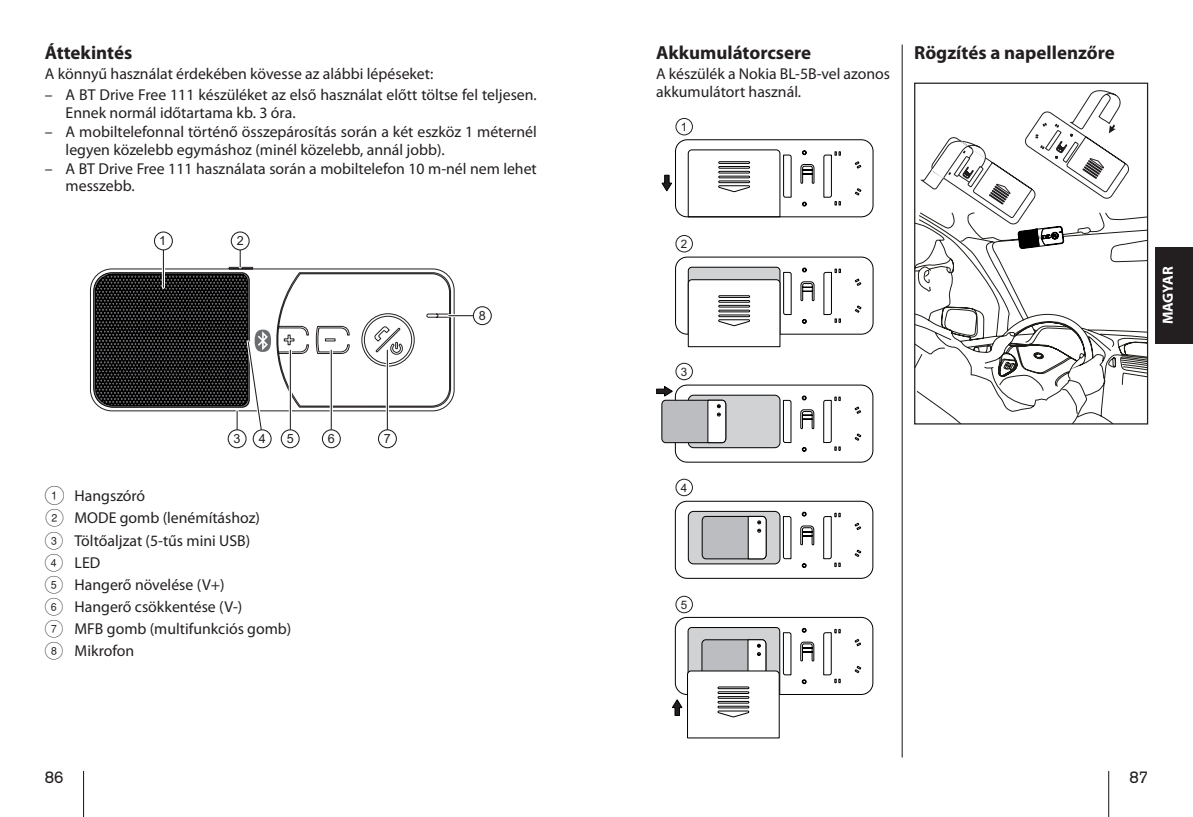
<style>
.page{position:relative;width:1193px;height:817px;background:#fff}
.page>*{position:absolute;margin:0;border:0;box-sizing:border-box;transform-origin:0 0}
.t1{font:700 18.9px "Myriad Pro";color:#231f20}
.t2{font:16.88px "Akzidenz Grotesk";color:#231f20}
.t3{font:15.75px/22.1px "Myriad Pro";color:#231f20}
.t4{font:700 14.62px "Myriad Pro";color:#fff}
.t5{font:12.6px "Arial";color:#231f20}
.t6{font:11.7px "Arial";color:#231f20}
.s1{font-family:"Pos Blau Ziffern"}
.s2{font-family:"Pos Blau Ziffern";font-size:14.62px}
</style>
<div class="page">
<hr style="left:83px;top:771px;width:1px;height:46px;background:#231f20">
<hr style="left:1108px;top:771px;width:1px;height:46px;background:#231f20">
<div style="left:1155px;top:247px;width:38px;height:96px;background:#231f20"></div>
<svg style="left:90px;top:268px;width:365px;height:143px"></svg>
<svg style="left:284px;top:334px;width:11px;height:11px"></svg>
<hr style="left:289px;top:350px;width:3px;height:85px;background:#fff">
<hr style="left:290px;top:350px;width:1px;height:85px;background:#231f20">
<hr style="left:330px;top:350px;width:3px;height:85px;background:#fff">
<hr style="left:331px;top:350px;width:1px;height:85px;background:#231f20">
<hr style="left:386px;top:350px;width:3px;height:85px;background:#fff">
<hr style="left:387px;top:350px;width:1px;height:85px;background:#231f20">
<hr style="left:449px;top:314px;width:29px;height:3px;background:#fff">
<svg style="left:449px;top:315px;width:24px;height:1px"></svg>
<div style="left:154px;top:231px;width:19px;height:19px;border:1px solid #231f20;border-radius:50%"></div>
<svg style="left:93px;top:247px;width:178px;height:197px"></svg>
<div style="left:231px;top:232px;width:18px;height:18px;background:#fff;border-radius:50%"></div>
<div style="left:231px;top:231px;width:19px;height:19px;border:1px solid #231f20;border-radius:50%"></div>
<div style="left:228px;top:430px;width:18px;height:18px;background:#fff;border-radius:50%"></div>
<div style="left:228px;top:429px;width:19px;height:19px;border:1px solid #231f20;border-radius:50%"></div>
<div style="left:253px;top:430px;width:18px;height:18px;background:#fff;border-radius:50%"></div>
<div style="left:253px;top:429px;width:19px;height:19px;border:1px solid #231f20;border-radius:50%"></div>
<div style="left:281px;top:430px;width:18px;height:18px;background:#fff;border-radius:50%"></div>
<div style="left:281px;top:429px;width:19px;height:19px;border:1px solid #231f20;border-radius:50%"></div>
<div style="left:322px;top:430px;width:18px;height:18px;background:#fff;border-radius:50%"></div>
<div style="left:322px;top:429px;width:19px;height:19px;border:1px solid #231f20;border-radius:50%"></div>
<div style="left:378px;top:430px;width:18px;height:18px;background:#fff;border-radius:50%"></div>
<div style="left:378px;top:429px;width:19px;height:19px;border:1px solid #231f20;border-radius:50%"></div>
<div style="left:473px;top:306px;width:18px;height:19px;border:1px solid #231f20;border-radius:50%"></div>
<svg style="left:675px;top:139px;width:198px;height:10px"></svg>
<svg style="left:675px;top:149px;width:199px;height:314px"></svg>
<svg style="left:656px;top:388px;width:4px;height:7px"></svg>
<svg style="left:660px;top:174px;width:90px;height:323px"></svg>
<svg style="left:672px;top:500px;width:202px;height:239px"></svg>
<div style="left:675px;top:118px;width:18px;height:17px;border:1px solid #231f20;border-radius:50%"></div>
<div style="left:676px;top:235px;width:16px;height:17px;background:#fff;border-radius:50%"></div>
<div style="left:675px;top:235px;width:18px;height:17px;border:1px solid #231f20;border-radius:50%"></div>
<div style="left:676px;top:363px;width:16px;height:17px;background:#fff;border-radius:50%"></div>
<div style="left:675px;top:363px;width:18px;height:17px;border:1px solid #231f20;border-radius:50%"></div>
<div style="left:676px;top:479px;width:16px;height:16px;background:#fff;border-radius:50%"></div>
<div style="left:675px;top:479px;width:18px;height:17px;border:1px solid #231f20;border-radius:50%"></div>
<div style="left:676px;top:596px;width:16px;height:16px;background:#fff;border-radius:50%"></div>
<div style="left:675px;top:596px;width:18px;height:17px;border:1px solid #231f20;border-radius:50%"></div>
<svg style="left:914px;top:212px;width:234px;height:213px"></svg>
<svg style="left:919px;top:90px;width:211px;height:159px"></svg>
<hr style="left:901px;top:45px;width:2px;height:712px;background:#231f20">
<p class="t1" style="left:45px;top:45px;width:89px">Áttekintés</p>
<p class="t3" style="left:66px;top:65px;width:473px;line-height:20.7px;text-indent:-21px">A könnyű használat érdekében kövesse az alábbi lépéseket:<br>A BT Drive Free 111 készüléket az első használat előtt töltse fel teljesen.</p>
<p class="t3" style="left:66px;top:104px;width:473px;line-height:19.1px">Ennek normál időtartama kb. 3 óra.<br>A mobiltelefonnal történő összepárosítás során a két eszköz 1 méternél</p>
<p class="t3" style="left:66px;top:141px;width:473px;line-height:19.1px">legyen közelebb egymáshoz (minél közelebb, annál jobb).<br>A BT Drive Free 111 használata során a mobiltelefon 10 m-nél nem lehet</p>
<p class="t3" style="left:66px;top:176px;width:70px">messzebb.</p>
<p class="t3" style="left:45px;top:85px;width:9px">–</p>
<p class="t3" style="left:45px;top:122px;width:9px">–</p>
<p class="t3" style="left:45px;top:159px;width:9px">–</p>
<p class="t5" style="left:159px;top:234px;width:9px">1</p>
<p class="t5" style="left:237px;top:234px;width:9px">2</p>
<p class="t5" style="left:234px;top:431px;width:9px">3</p>
<p class="t5" style="left:259px;top:431px;width:9px">4</p>
<p class="t5" style="left:287px;top:431px;width:9px">5</p>
<p class="t5" style="left:328px;top:431px;width:9px">6</p>
<p class="t5" style="left:384px;top:431px;width:9px">7</p>
<p class="t3" style="left:45px;top:486px;width:248px"><span class="s1">1</span> Hangszóró<br><span class="s2">2</span> MODE gomb (lenémításhoz)<br><span class="s2">3</span> Töltőaljzat (5-tűs mini USB)<br><span class="s2">4</span> LED<br><span class="s2">5</span> Hangerő növelése (V+)<br><span class="s2">6</span> Hangerő csökkentése (V-)<br><span class="s2">7</span> MFB gomb (multifunkciós gomb)<br><span class="s2">8</span> Mikrofon</p>
<p class="t5" style="left:479px;top:309px;width:9px">8</p>
<p class="t1" style="left:656px;top:45px;width:157px">Akkumulátorcsere</p>
<p class="t3" style="left:656px;top:66px;width:236px;line-height:17.8px">A készülék a Nokia BL-5B-vel azonos akkumulátort használ.</p>
<p class="t6" style="left:681px;top:120px;width:8px">1</p>
<p class="t1" style="left:914px;top:45px;width:202px">Rögzítés a napellenzőre</p>
<p class="t6" style="left:681px;top:237px;width:8px">2</p>
<p class="t6" style="left:681px;top:365px;width:8px">3</p>
<p class="t6" style="left:681px;top:481px;width:8px">4</p>
<p class="t6" style="left:681px;top:598px;width:8px">5</p>
<p class="t4" style="left:1162px;top:324px;width:59px;rotate:-90deg">MAGYAR</p>
<p class="t2" style="left:45px;top:771px;width:20px">86</p>
<p class="t2" style="left:1129px;top:771px;width:20px">87</p>
</div>
